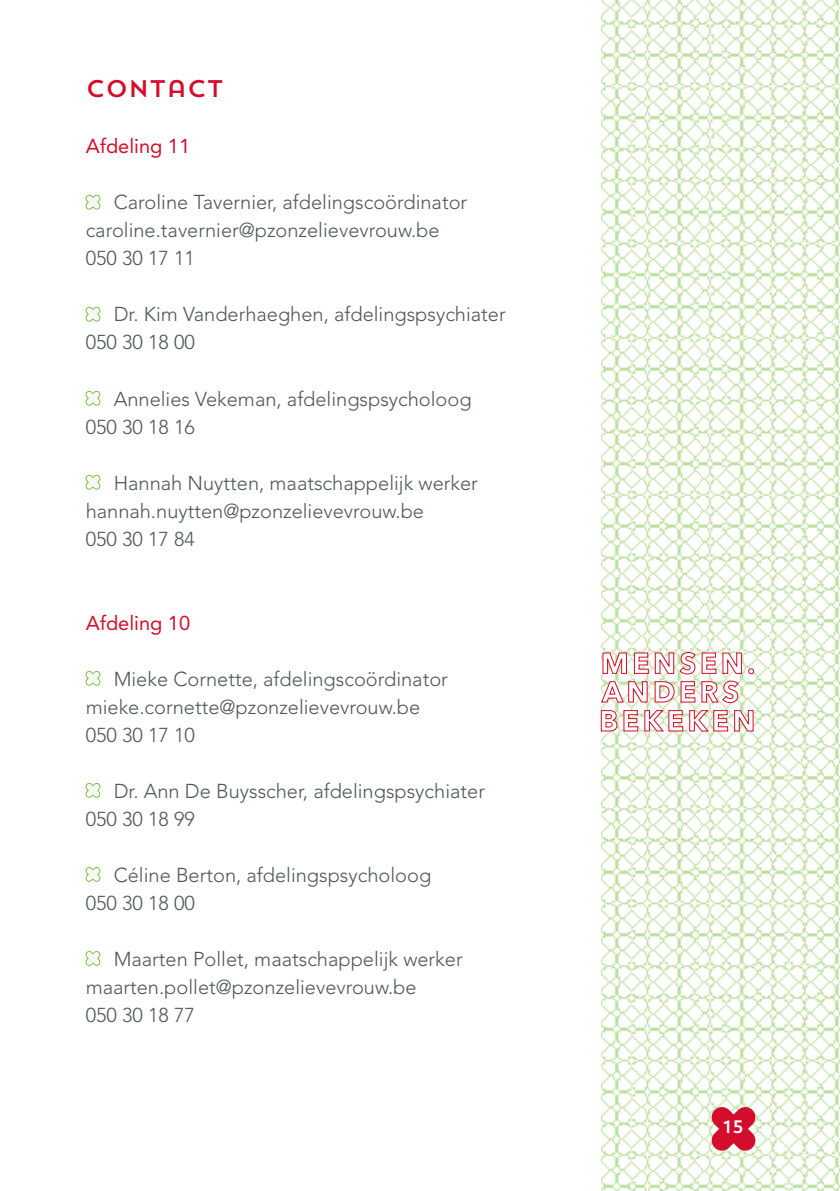
<style>
.page{position:relative;width:840px;height:1191px;background:#fff}
.page>*{position:absolute;margin:0;border:0;box-sizing:border-box;transform-origin:0 0}
.t1{font:24px "Trend Sans One";color:#d30d2b}
.t2{font:300 20px "Avenir LT Std";color:#4e5758}
.t3{font:20px "Avenir LT Std";color:#d30d2b}
.t4{font:18px "Trend Sans One";color:#fff}
</style>
<div class="page">
<img style="left:600px;top:0;width:239px;height:1191px">
<svg style="left:711px;top:1107px;width:44px;height:43px;background:#d8354c"></svg>
<svg style="left:602px;top:652px;width:24px;height:22px"></svg>
<svg style="left:633px;top:652px;width:15px;height:22px"></svg>
<svg style="left:654px;top:652px;width:19px;height:22px"></svg>
<svg style="left:679px;top:652px;width:16px;height:22px"></svg>
<svg style="left:701px;top:652px;width:15px;height:22px"></svg>
<svg style="left:722px;top:652px;width:19px;height:22px"></svg>
<svg style="left:747px;top:668px;width:6px;height:6px"></svg>
<svg style="left:600px;top:681px;width:47px;height:21px"></svg>
<svg style="left:654px;top:681px;width:20px;height:21px"></svg>
<svg style="left:680px;top:681px;width:15px;height:21px"></svg>
<svg style="left:701px;top:680px;width:37px;height:23px"></svg>
<svg style="left:600px;top:710px;width:17px;height:21px"></svg>
<svg style="left:623px;top:710px;width:15px;height:21px"></svg>
<svg style="left:644px;top:710px;width:38px;height:21px"></svg>
<svg style="left:688px;top:710px;width:39px;height:21px"></svg>
<svg style="left:733px;top:710px;width:20px;height:21px"></svg>
<svg style="left:85px;top:194px;width:15px;height:16px"></svg>
<svg style="left:85px;top:306px;width:15px;height:16px"></svg>
<svg style="left:85px;top:390px;width:15px;height:16px"></svg>
<svg style="left:85px;top:474px;width:15px;height:16px"></svg>
<svg style="left:85px;top:671px;width:15px;height:15px"></svg>
<svg style="left:85px;top:783px;width:15px;height:15px"></svg>
<svg style="left:85px;top:867px;width:15px;height:15px"></svg>
<svg style="left:85px;top:951px;width:15px;height:15px"></svg>
<p class="t1" style="left:86px;top:74px;width:140px">CONTACT</p>
<p class="t3" style="left:86px;top:135px;width:106px">Afdeling 11</p>
<p class="t2" style="left:114px;top:191px;width:355px">Caroline Tavernier, afdelingscoördinator</p>
<p class="t2" style="left:86px;top:219px;width:355px">caroline.tavernier@pzonzelievevrouw.be</p>
<p class="t2" style="left:86px;top:247px;width:111px">050 30 17 11</p>
<p class="t2" style="left:114px;top:303px;width:393px">Dr. Kim Vanderhaeghen, afdelingspsychiater</p>
<p class="t2" style="left:86px;top:331px;width:111px">050 30 18 00</p>
<p class="t2" style="left:114px;top:387px;width:359px">Annelies Vekeman, afdelingspsycholoog</p>
<p class="t2" style="left:86px;top:415px;width:111px">050 30 18 16</p>
<p class="t2" style="left:114px;top:471px;width:365px">Hannah Nuytten, maatschappelijk werker</p>
<p class="t2" style="left:86px;top:499px;width:340px">hannah.nuytten@pzonzelievevrouw.be</p>
<p class="t2" style="left:86px;top:527px;width:111px">050 30 17 84</p>
<p class="t3" style="left:86px;top:611px;width:106px">Afdeling 10</p>
<p class="t2" style="left:114px;top:667px;width:335px">Mieke Cornette, afdelingscoördinator</p>
<p class="t2" style="left:86px;top:695px;width:336px">mieke.cornette@pzonzelievevrouw.be</p>
<p class="t2" style="left:86px;top:723px;width:111px">050 30 17 10</p>
<p class="t2" style="left:114px;top:779px;width:372px">Dr. Ann De Buysscher, afdelingspsychiater</p>
<p class="t2" style="left:86px;top:807px;width:111px">050 30 18 99</p>
<p class="t2" style="left:114px;top:863px;width:319px">Céline Berton, afdelingspsycholoog</p>
<p class="t2" style="left:86px;top:891px;width:111px">050 30 18 00</p>
<p class="t2" style="left:114px;top:947px;width:350px">Maarten Pollet, maatschappelijk werker</p>
<p class="t2" style="left:86px;top:975px;width:332px">maarten.pollet@pzonzelievevrouw.be</p>
<p class="t2" style="left:86px;top:1003px;width:111px">050 30 18 77</p>
<p class="t4" style="left:722px;top:1115px;width:23px">15</p>
</div>
